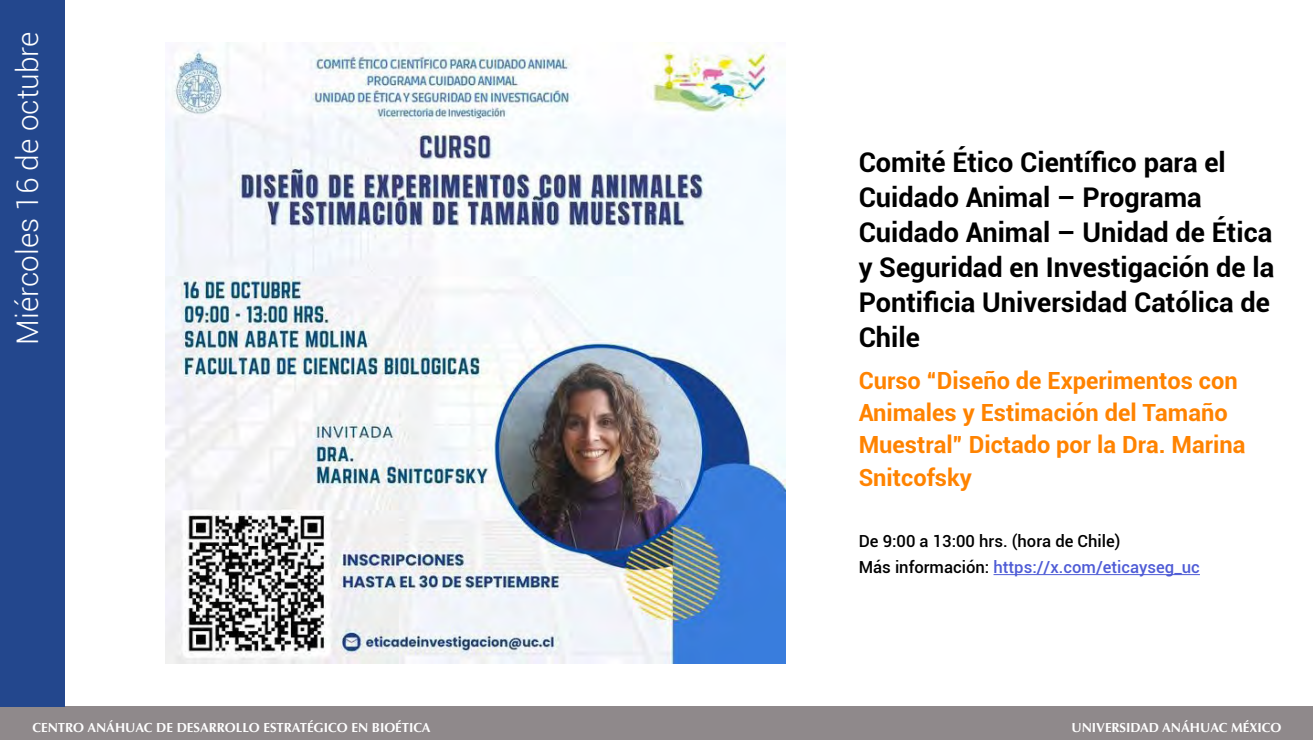
<style>
.page{position:relative;width:1313px;height:740px;background:#fff}
.page>*{position:absolute;margin:0;border:0;box-sizing:border-box;transform-origin:0 0}
.t1{font:300 29.75px "Roboto";color:#fff}
.t2{font:700 27.12px/35px "Roboto";color:#000}
.t3{font:700 23.62px/32.4px "Roboto";color:#ff8300}
.t4{font:500 16.62px/26.2px "Roboto";color:#000}
.t5{font:700 13.12px "Optima";color:#fff}
.s1{color:#4f5cd6}
</style>
<div class="page">
<div style="left:0;top:706px;width:1312px;height:33px;background:#8f898b"></div>
<div style="left:0;top:0;width:65px;height:706px;background:#23478d"></div>
<img style="left:165px;top:43px;width:621px;height:620px">
<hr style="left:993px;top:574px;width:207px;height:1px;background:#4f5cd6">
<p class="t1" style="left:7px;top:344px;width:314px;rotate:-90deg">Miércoles 16 de octubre</p>
<p class="t2" style="left:858px;top:144px;width:417px">Comité Ético Científico para el<br>Cuidado Animal – Programa<br>Cuidado Animal – Unidad de Ética y Seguridad en Investigación de la<br>Pontificia Universidad Católica de<br>Chile</p>
<p class="t3" style="left:858px;top:363px;width:388px">Curso “Diseño de Experimentos con<br>Animales y Estimación del Tamaño<br>Muestral” Dictado por la Dra. Marina<br>Snitcofsky</p>
<p class="t4" style="left:858px;top:527px;width:343px">De 9:00 a 13:00 hrs. (hora de Chile)<br>Más información: <span class="s1">https://x.com/eticayseg_uc</span></p>
<p class="t5" style="left:32px;top:719px;width:399px">CENTRO ANÁHUAC DE DESARROLLO ESTRATÉGICO EN BIOÉTICA</p>
<p class="t5" style="left:1071px;top:719px;width:211px">UNIVERSIDAD ANÁHUAC MÉXICO</p>
</div>
